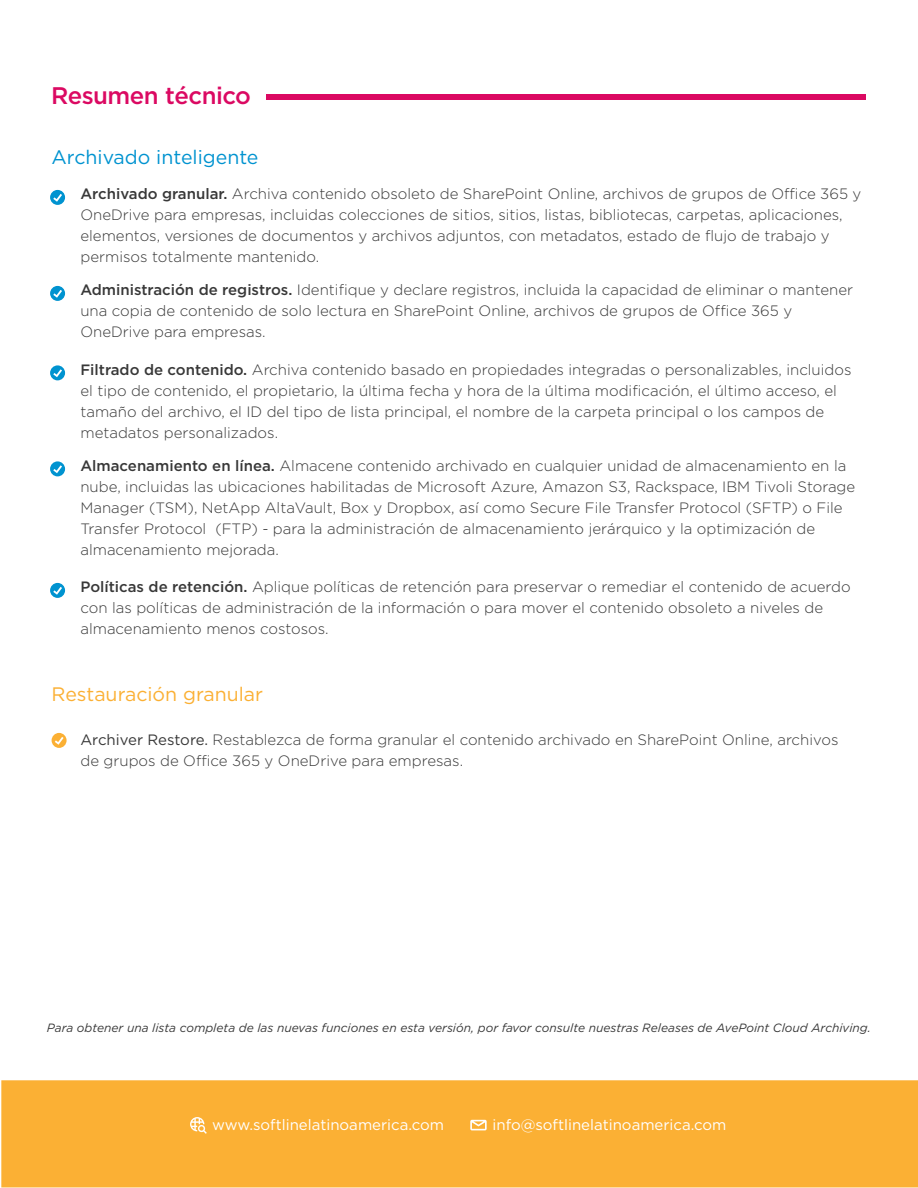
<style>
.page{position:relative;width:918px;height:1188px;background:#fff}
.page>*{position:absolute;margin:0;border:0;box-sizing:border-box;transform-origin:0 0}
.t1{font:500 24px "Gotham HTF";letter-spacing:-.02em;color:#db0962}
.t2{font:19.5px "Gotham HTF";color:#0093d0}
.t3{font:19.5px "Gotham HTF";color:#fbb034}
.t4{font:300 15px/21px "Gotham HTF";color:#383838}
.t5{font:15px "Gotham HTF";color:#fff}
.t6{font:italic 12px "Gotham HTF";color:#383838}
.s1{font-weight:500}
.s2{font-weight:400}
</style>
<div class="page">
<svg style="left:52px;top:733px;width:15px;height:15px"></svg>
<svg style="left:50px;top:190px;width:15px;height:15px"></svg>
<div style="left:1px;top:1080px;width:917px;height:107px;background:#fbb034"></div>
<svg style="left:470px;top:1120px;width:17px;height:10px"></svg>
<svg style="left:190px;top:1117px;width:17px;height:17px"></svg>
<div style="left:267px;top:94px;width:599px;height:6px;background:#db0962"></div>
<svg style="left:50px;top:286px;width:15px;height:15px"></svg>
<svg style="left:50px;top:365px;width:15px;height:15px"></svg>
<svg style="left:50px;top:461px;width:15px;height:15px"></svg>
<svg style="left:50px;top:583px;width:15px;height:15px"></svg>
<h1 class="t1" style="left:51px;top:82px;width:202px">Resumen técnico</h1>
<h2 class="t2" style="left:52px;top:147px;width:208px">Archivado inteligente</h2>
<p class="t4" style="left:80px;top:183px;width:783px"><span class="s1">Archivado granular.</span> Archiva contenido obsoleto de SharePoint Online, archivos de grupos de Office 365 y OneDrive para empresas, incluidas colecciones de sitios, sitios, listas, bibliotecas, carpetas, aplicaciones, elementos, versiones de documentos y archivos adjuntos, con metadatos, estado de flujo de trabajo y permisos totalmente mantenido.</p>
<p class="t4" style="left:80px;top:279px;width:774px"><span class="s1">Administración de registros.</span> Identifique y declare registros, incluida la capacidad de eliminar o mantener una copia de contenido de solo lectura en SharePoint Online, archivos de grupos de Office 365 y<br>OneDrive para empresas.</p>
<p class="t4" style="left:80px;top:359px;width:773px"><span class="s1">Filtrado de contenido.</span> Archiva contenido basado en propiedades integradas o personalizables, incluidos el tipo de contenido, el propietario, la última fecha y hora de la última modificación, el último acceso, el tamaño del archivo, el ID del tipo de lista principal, el nombre de la carpeta principal o los campos de metadatos personalizados.</p>
<p class="t4" style="left:80px;top:455px;width:776px"><span class="s1">Almacenamiento en línea.</span> Almacene contenido archivado en cualquier unidad de almacenamiento en la nube, incluidas las ubicaciones habilitadas de Microsoft Azure, Amazon S3, Rackspace, IBM Tivoli Storage Manager (TSM), NetApp AltaVault, Box y Dropbox, así como Secure File Transfer Protocol (SFTP) o File Transfer Protocol (FTP) - para la administración de almacenamiento jerárquico y la optimización de almacenamiento mejorada.</p>
<p class="t4" style="left:80px;top:576px;width:772px"><span class="s1">Políticas de retención.</span> Aplique políticas de retención para preservar o remediar el contenido de acuerdo con las políticas de administración de la información o para mover el contenido obsoleto a niveles de almacenamiento menos costosos.</p>
<h2 class="t3" style="left:52px;top:683px;width:213px">Restauración granular</h2>
<p class="t4" style="left:80px;top:729px;width:760px"><span class="s2">Archiver Restore.</span> Restablezca de forma granular el contenido archivado en SharePoint Online, archivos de grupos de Office 365 y OneDrive para empresas.</p>
<p class="t6" style="left:47px;top:1021px;width:825px">Para obtener una lista completa de las nuevas funciones en esta versión, por favor consulte nuestras Releases de AvePoint Cloud Archiving.</p>
<p class="t5" style="left:212px;top:1117px;width:234px">www.softlinelatinoamerica.com</p>
<p class="t5" style="left:493px;top:1116px;width:235px">info@softlinelatinoamerica.com</p>
</div>
